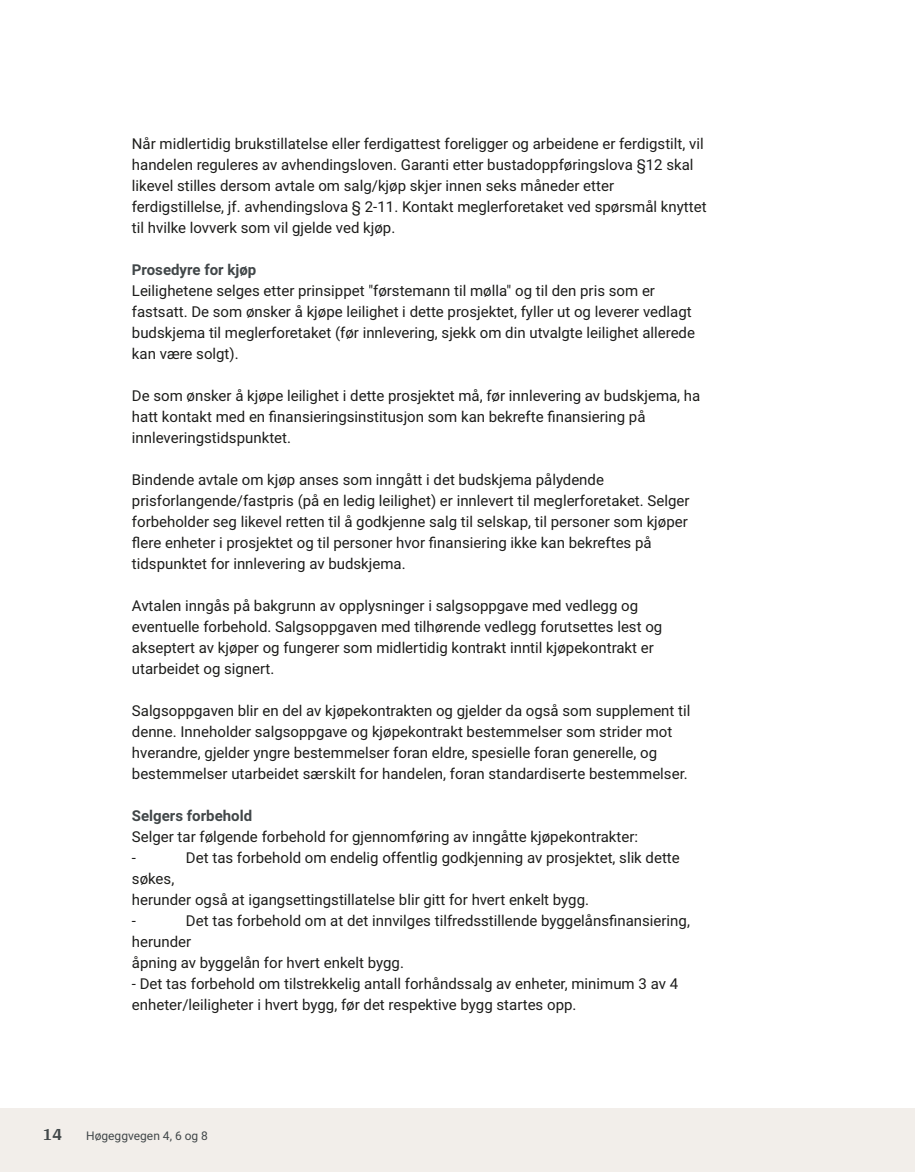
<style>
.page{position:relative;width:915px;height:1172px;background:#fff}
.page>*{position:absolute;margin:0;border:0;box-sizing:border-box;transform-origin:0 0}
.t1{font:700 18px "Arya";color:#414749}
.t2{font:15px/21px "Roboto";color:#1d1d1b}
.t3{font:700 15px "Roboto";color:#414749}
.t4{font:12px "Roboto";color:#414749}
</style>
<div class="page">
<div style="left:0;top:1108px;width:914px;height:64px;background:#f2eeea"></div>
<p class="t2" style="left:132px;top:132px;width:576px">Når midlertidig brukstillatelse eller ferdigattest foreligger og arbeidene er ferdigstilt, vil handelen reguleres av avhendingsloven. Garanti etter bustadoppføringslova §12 skal likevel stilles dersom avtale om salg/kjøp skjer innen seks måneder etter ferdigstillelse, jf. avhendingslova § 2‑11. Kontakt meglerforetaket ved spørsmål knyttet til hvilke lovverk som vil gjelde ved kjøp.</p>
<p class="t3" style="left:132px;top:259px;width:126px">Prosedyre for kjøp</p>
<p class="t2" style="left:132px;top:279px;width:564px">Leilighetene selges etter prinsippet "førstemann til mølla" og til den pris som er fastsatt. De som ønsker å kjøpe leilighet i dette prosjektet, fyller ut og leverer vedlagt budskjema til meglerforetaket (før innlevering, sjekk om din utvalgte leilighet allerede kan være solgt).</p>
<p class="t2" style="left:132px;top:384px;width:569px">De som ønsker å kjøpe leilighet i dette prosjektet må, før innlevering av budskjema, ha hatt kontakt med en finansieringsinstitusjon som kan bekrefte finansiering på innleveringstidspunktet.</p>
<p class="t2" style="left:132px;top:468px;width:559px">Bindende avtale om kjøp anses som inngått i det budskjema pålydende prisforlangende/fastpris (på en ledig leilighet) er innlevert til meglerforetaket. Selger forbeholder seg likevel retten til å godkjenne salg til selskap, til personer som kjøper flere enheter i prosjektet og til personer hvor finansiering ikke kan bekreftes på tidspunktet for innlevering av budskjema.</p>
<p class="t2" style="left:132px;top:594px;width:531px">Avtalen inngås på bakgrunn av opplysninger i salgsoppgave med vedlegg og eventuelle forbehold. Salgsoppgaven med tilhørende vedlegg forutsettes lest og akseptert av kjøper og fungerer som midlertidig kontrakt inntil kjøpekontrakt er utarbeidet og signert.</p>
<p class="t2" style="left:132px;top:699px;width:559px">Salgsoppgaven blir en del av kjøpekontrakten og gjelder da også som supplement til denne. Inneholder salgsoppgave og kjøpekontrakt bestemmelser som strider mot hverandre, gjelder yngre bestemmelser foran eldre, spesielle foran generelle, og bestemmelser utarbeidet særskilt for handelen, foran standardiserte bestemmelser.</p>
<p class="t3" style="left:132px;top:805px;width:122px">Selgers forbehold</p>
<p class="t2" style="left:132px;top:825px;width:507px">Selger tar følgende forbehold for gjennomføring av inngåtte kjøpekontrakter: ‑</p>
<p class="t2" style="left:186px;top:846px;width:495px">Det tas forbehold om endelig offentlig godkjenning av prosjektet, slik dette</p>
<p class="t2" style="left:132px;top:867px;width:458px">søkes,<br>herunder også at igangsettingstillatelse blir gitt for hvert enkelt bygg. ‑</p>
<p class="t2" style="left:132px;top:909px;width:559px;text-indent:54px">Det tas forbehold om at det innvilges tilfredsstillende byggelånsfinansiering, herunder<br>åpning av byggelån for hvert enkelt bygg.<br>‑ Det tas forbehold om tilstrekkelig antall forhåndssalg av enheter, minimum 3 av 4 enheter/leiligheter i hvert bygg, før det respektive bygg startes opp.</p>
<p class="t1" style="left:43px;top:1123px;width:21px">14</p>
<p class="t4" style="left:86px;top:1127px;width:123px">Høgeggvegen 4, 6 og 8</p>
</div>
